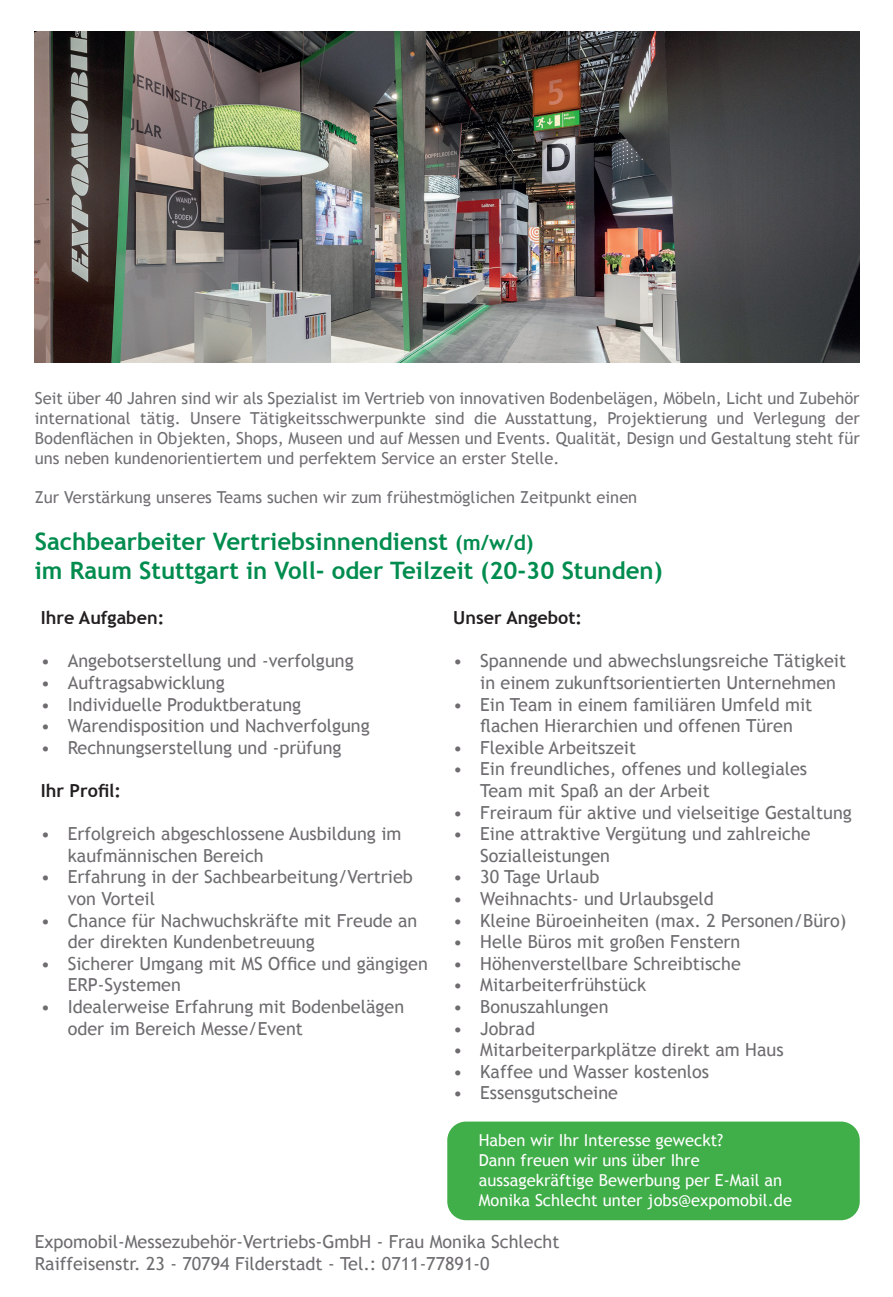
<style>
.page{position:relative;width:893px;height:1297px;background:#fff}
.page>*{position:absolute;margin:0;border:0;box-sizing:border-box;transform-origin:0 0}
.t1{font:700 24px/28.8px "Trebuchet MS";color:#008c4e}
.t2{font:18px/21.6px "Trebuchet MS";color:#6e6c6f}
.t3{font:700 18px "Trebuchet MS";color:#231f20}
.t4{font:16.5px/19.8px "Trebuchet MS";color:#706e72;text-align:justify}
.t5{font:16.5px/19.8px "Trebuchet MS";color:#fff}
.s1{font-size:21px}
</style>
<div class="page">
<div style="left:448px;top:1122px;width:411px;height:97px;background:#40ae49;border-radius:18px"></div>
<div style="left:447px;top:1121px;width:413px;height:99px;border:2px solid #40ae49;border-radius:18px"></div>
<img style="left:35px;top:32px;width:825px;height:330px">
<p class="t4" style="left:35px;top:389px;width:826px">Seit über 40 Jahren sind wir als Spezialist im Vertrieb von innovativen Bodenbelägen, Möbeln, Licht und Zubehör international tätig. Unsere Tätigkeitsschwerpunkte sind die Ausstattung, Projektierung und Verlegung der Bodenflächen in Objekten, Shops, Museen und auf Messen und Events. Qualität, Design und Gestaltung steht für uns neben kundenorientiertem und perfektem Service an erster Stelle.</p>
<p class="t4" style="left:35px;top:488px;width:604px">Zur Verstärkung unseres Teams suchen wir zum frühestmöglichen Zeitpunkt einen</p>
<h1 class="t1" style="left:35px;top:527px;width:629px">Sachbearbeiter Vertriebsinnendienst <span class="s1">(m/w/d)<br></span>im Raum Stuttgart in Voll- oder Teilzeit (20-30 Stunden)</h1>
<p class="t3" style="left:41px;top:606px;width:125px">Ihre Aufgaben:</p>
<p class="t2" style="left:41px;top:650px;width:314px">• Angebotserstellung und -verfolgung</p>
<p class="t2" style="left:41px;top:672px;width:185px">• Auftragsabwicklung</p>
<p class="t2" style="left:41px;top:694px;width:262px">• Individuelle Produktberatung</p>
<p class="t2" style="left:41px;top:715px;width:330px">• Warendisposition und Nachverfolgung</p>
<p class="t2" style="left:41px;top:737px;width:302px">• Rechnungserstellung und -prüfung</p>
<p class="t3" style="left:41px;top:779px;width:82px">Ihr Profil:</p>
<p class="t2" style="left:68px;top:823px;width:335px;text-indent:-27px">• Erfolgreich abgeschlossene Ausbildung im kaufmännischen Bereich</p>
<p class="t2" style="left:68px;top:866px;width:347px;text-indent:-27px">• Erfahrung in der Sachbearbeitung/Vertrieb von Vorteil</p>
<p class="t2" style="left:68px;top:910px;width:351px;text-indent:-27px">• Chance für Nachwuchskräfte mit Freude an der direkten Kundenbetreuung</p>
<p class="t2" style="left:68px;top:953px;width:362px;text-indent:-27px">• Sicherer Umgang mit MS Office und gängigen<br>ERP-Systemen</p>
<p class="t2" style="left:68px;top:996px;width:338px;text-indent:-27px">• Idealerweise Erfahrung mit Bodenbelägen oder im Bereich Messe/Event</p>
<p class="t3" style="left:453px;top:606px;width:130px">Unser Angebot:</p>
<p class="t2" style="left:480px;top:650px;width:367px;text-indent:-27px">• Spannende und abwechslungsreiche Tätigkeit in einem zukunftsorientierten Unternehmen</p>
<p class="t2" style="left:453px;top:694px;width:360px;text-align:center">• Ein Team in einem familiären Umfeld mit flachen Hierarchien und offenen Türen</p>
<p class="t2" style="left:453px;top:737px;width:184px">• Flexible Arbeitszeit</p>
<p class="t2" style="left:480px;top:758px;width:328px;text-indent:-27px">• Ein freundliches, offenes und kollegiales<br>Team mit Spaß an der Arbeit</p>
<p class="t2" style="left:453px;top:802px;width:400px">• Freiraum für aktive und vielseitige Gestaltung</p>
<p class="t2" style="left:480px;top:823px;width:332px;text-indent:-27px">• Eine attraktive Vergütung und zahlreiche<br>Sozialleistungen</p>
<p class="t2" style="left:453px;top:866px;width:148px">• 30 Tage Urlaub</p>
<p class="t2" style="left:453px;top:888px;width:262px">• Weihnachts- und Urlaubsgeld</p>
<p class="t2" style="left:453px;top:910px;width:395px">• Kleine Büroeinheiten (max. 2 Personen/Büro)</p>
<p class="t2" style="left:453px;top:931px;width:289px">• Helle Büros mit großen Fenstern</p>
<p class="t2" style="left:453px;top:953px;width:289px">• Höhenverstellbare Schreibtische</p>
<p class="t2" style="left:453px;top:974px;width:194px">• Mitarbeiterfrühstück</p>
<p class="t2" style="left:453px;top:996px;width:157px">• Bonuszahlungen</p>
<p class="t2" style="left:453px;top:1018px;width:83px">• Jobrad</p>
<p class="t2" style="left:453px;top:1039px;width:332px">• Mitarbeiterparkplätze direkt am Haus</p>
<p class="t2" style="left:453px;top:1061px;width:257px">• Kaffee und Wasser kostenlos</p>
<p class="t2" style="left:453px;top:1082px;width:166px">• Essensgutscheine</p>
<p class="t5" style="left:479px;top:1131px;width:315px">Haben wir Ihr Interesse geweckt?<br>Dann freuen wir uns über Ihre aussagekräftige Bewerbung per E-Mail an Monika Schlecht unter jobs@expomobil.de</p>
<p class="t2" style="left:35px;top:1231px;width:526px">Expomobil-Messezubehör-Vertriebs-GmbH - Frau Monika Schlecht<br>Raiffeisenstr. 23 - 70794 Filderstadt - Tel.: 0711-77891-0</p>
</div>
